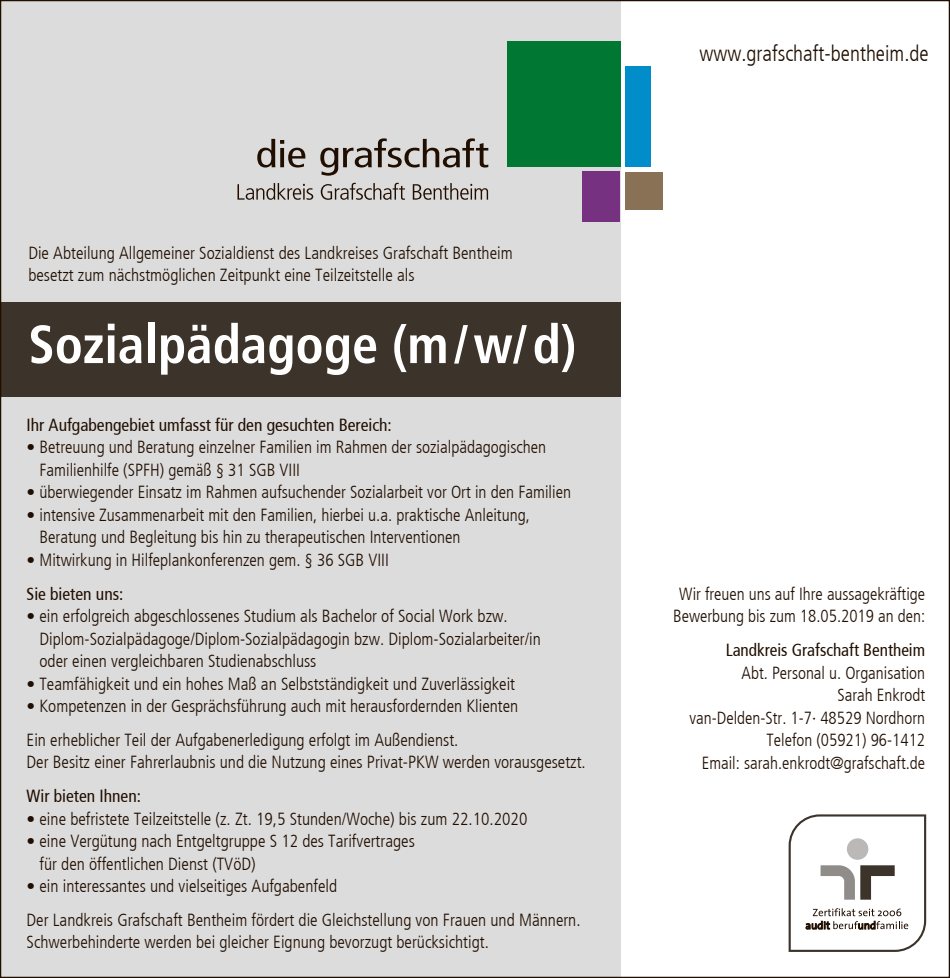
<style>
.page{position:relative;width:950px;height:978px;background:#fff}
.page>*{position:absolute;margin:0;border:0;box-sizing:border-box;transform-origin:0 0}
.t1{font:700 condensed 53.75px "Frutiger";color:#fff}
.t2{font:300 condensed 22px "Frutiger";color:#200e00}
.t3{font:300 condensed 17.5px/22.5px "Frutiger";color:#200e00}
.t4{font:condensed 17.5px "Frutiger";color:#200e00}
</style>
<div class="page">
<div style="left:0;top:0;width:620px;height:978px;background:#dddcdc"></div>
<div style="left:0;top:302px;width:620px;height:94px;background:#3c342b"></div>
<div style="left:625px;top:66px;width:25px;height:101px;background:#008dc9"></div>
<div style="left:625px;top:172px;width:38px;height:37px;background:#887155"></div>
<div style="left:507px;top:41px;width:113px;height:126px;background:#007732"></div>
<div style="left:582px;top:172px;width:38px;height:50px;background:#763181"></div>
<svg style="left:257px;top:138px;width:231px;height:38px"></svg>
<svg style="left:237px;top:183px;width:251px;height:17px"></svg>
<svg style="left:788px;top:814px;width:138px;height:138px"></svg>
<p class="t3" style="left:28px;top:243px;width:486px">Die Abteilung Allgemeiner Sozialdienst des Landkreises Grafschaft Bentheim besetzt zum nächstmöglichen Zeitpunkt eine Teilzeitstelle als</p>
<h1 class="t1" style="left:28px;top:321px;width:549px">Sozialpädagoge (m/w/d)</h1>
<p class="t4" style="left:27px;top:417px;width:367px">Ihr Aufgabengebiet umfasst für den gesuchten Bereich:</p>
<p class="t3" style="left:40px;top:437px;width:508px;text-indent:-13px">• Betreuung und Beratung einzelner Familien im Rahmen der sozialpädagogischen<br>Familienhilfe (SPFH) gemäß § 31 SGB VIII</p>
<p class="t3" style="left:27px;top:482px;width:546px">• überwiegender Einsatz im Rahmen aufsuchender Sozialarbeit vor Ort in den Familien</p>
<p class="t3" style="left:40px;top:505px;width:492px;text-indent:-13px">• intensive Zusammenarbeit mit den Familien, hierbei u.a. praktische Anleitung,<br>Beratung und Begleitung bis hin zu therapeutischen Interventionen</p>
<p class="t3" style="left:27px;top:550px;width:364px">• Mitwirkung in Hilfeplankonferenzen gem. § 36 SGB VIII</p>
<p class="t4" style="left:27px;top:586px;width:98px">Sie bieten uns:</p>
<p class="t3" style="left:40px;top:606px;width:503px;text-indent:-13px">• ein erfolgreich abgeschlossenes Studium als Bachelor of Social Work bzw.<br>Diplom-Sozialpädagoge/Diplom-Sozialpädagogin bzw. Diplom-Sozialarbeiter/in oder einen vergleichbaren Studienabschluss</p>
<p class="t3" style="left:27px;top:674px;width:490px">• Teamfähigkeit und ein hohes Maß an Selbstständigkeit und Zuverlässigkeit</p>
<p class="t3" style="left:27px;top:690px;width:493px;line-height:33.8px">• Kompetenzen in der Gesprächsführung auch mit herausfordernden Klienten<br>Ein erheblicher Teil der Aufgabenerledigung erfolgt im Außendienst.</p>
<p class="t3" style="left:27px;top:752px;width:561px">Der Besitz einer Fahrerlaubnis und die Nutzung eines Privat-PKW werden vorausgesetzt.</p>
<p class="t4" style="left:27px;top:788px;width:116px">Wir bieten Ihnen:</p>
<p class="t3" style="left:27px;top:809px;width:502px">• eine befristete Teilzeitstelle (z. Zt. 19,5 Stunden/Woche) bis zum 22.10.2020</p>
<p class="t3" style="left:40px;top:831px;width:377px;text-indent:-13px">• eine Vergütung nach Entgeltgruppe S 12 des Tarifvertrages für den öffentlichen Dienst (TVöD)</p>
<p class="t3" style="left:27px;top:871px;width:555px;line-height:33.8px">• ein interessantes und vielseitiges Aufgabenfeld<br>Der Landkreis Grafschaft Bentheim fördert die Gleichstellung von Frauen und Männern.</p>
<p class="t3" style="left:27px;top:932px;width:464px">Schwerbehinderte werden bei gleicher Eignung bevorzugt berücksichtigt.</p>
<p class="t2" style="left:699px;top:43px;width:231px">www.grafschaft-bentheim.de</p>
<p class="t3" style="left:673px;top:584px;width:253px;text-align:center">Wir freuen uns auf Ihre aussagekräftige<br>Bewerbung bis zum 18.05.2019 an den:</p>
<p class="t4" style="left:725px;top:642px;width:201px">Landkreis Grafschaft Bentheim</p>
<p class="t3" style="left:689px;top:663px;width:237px;text-align:right">Abt. Personal u. Organisation<br>Sarah Enkrodt<br>van-Delden-Str. 1-7· 48529 Nordhorn<br>Telefon (05921) 96-1412<br>Email: sarah.enkrodt@grafschaft.de</p>
</div>
